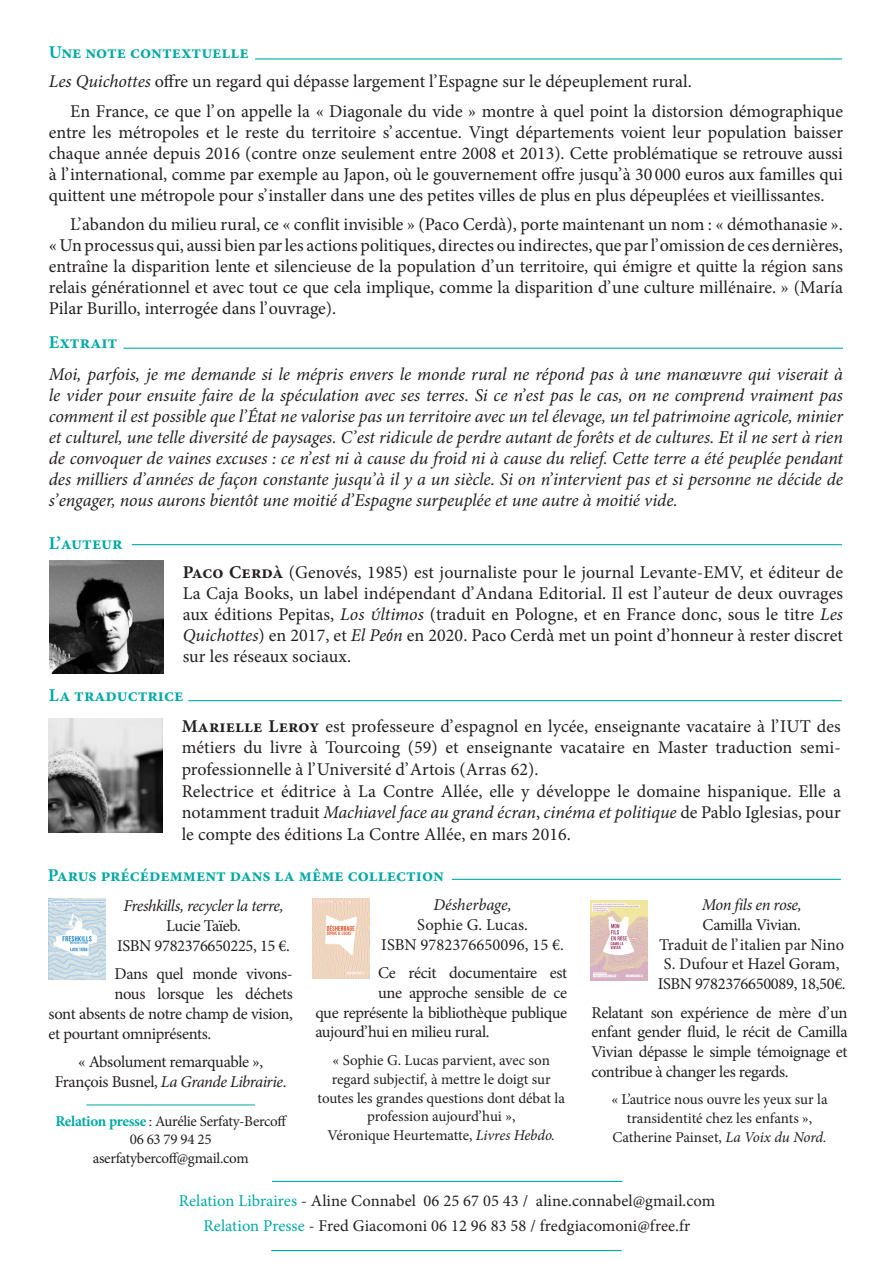
<style>
.page{position:relative;width:893px;height:1263px;background:#fff}
.page>*{position:absolute;margin:0;border:0;box-sizing:border-box;transform-origin:0 0}
.t1{font:18px/21px "Minion Pro";color:#231f20;text-align:justify}
.t2{font:italic 18px/21px "Minion Pro";letter-spacing:-.01em;color:#231f20;text-align:justify}
.t3{font:700 18px "Minion Pro";color:#00a9a5}
.t4{font:16.5px/19.8px "Minion Pro";letter-spacing:-.02em;color:#231f20;text-align:justify}
.t5{font:16.5px "Minion Pro";letter-spacing:.005em;color:#231f20}
.t6{font:16.5px/19.8px "Minion Pro";color:#231f20}
.t7{font:italic 16.5px "Minion Pro";letter-spacing:-.025em;color:#231f20}
.t8{font:italic 16.5px "Minion Pro";color:#231f20}
.t9{font:15px/18.9px "Minion Pro";letter-spacing:-.005em;color:#231f20;text-align:center}
.s1{font-style:italic}
.s2{font-weight:700}
.s3{font-family:"Myriad Pro";font-style:italic;font-stretch:condensed}
.s4{font-weight:700;color:#00a9a5}
.s5{color:#00a9a5}
</style>
<div class="page">
<hr style="left:272px;top:1181px;width:350px;height:1px;background:#00a9a5">
<hr style="left:271px;top:1250px;width:351px;height:1px;background:#00a9a5">
<img style="left:590px;top:900px;width:57px;height:81px">
<img style="left:49px;top:719px;width:113px;height:113px">
<hr style="left:188px;top:700px;width:654px;height:1px;background:#00afac">
<hr style="left:132px;top:544px;width:710px;height:1px;background:#00afac">
<img style="left:50px;top:560px;width:113px;height:114px">
<hr style="left:452px;top:879px;width:389px;height:1px;background:#00afac">
<hr style="left:123px;top:348px;width:720px;height:1px;background:#00afac">
<img style="left:312px;top:899px;width:58px;height:80px">
<img style="left:49px;top:899px;width:57px;height:81px">
<hr style="left:255px;top:58px;width:587px;height:2px;background:#00afac">
<hr style="left:86px;top:1104px;width:169px;height:1px;background:#00a9a5">
<p class="t3" style="left:49px;top:39px;width:201px">Une note contextuelle</p>
<p class="t1" style="left:49px;top:71px;width:644px"><span class="s1">Les Quichottes</span> offre un regard qui dépasse largement l’Espagne sur le dépeuplement rural.</p>
<p class="t1" style="left:49px;top:101px;width:796px;text-indent:21px">En France, ce que l’ on appelle la « Diagonale du vide » montre à quel point la distorsion démographique entre les métropoles et le reste du territoire s’ accentue. Vingt départements voient leur population baisser chaque année depuis 2016 (contre onze seulement entre 2008 et 2013). Cette problématique se retrouve aussi à l’international, comme par exemple au Japon, où le gouvernement offre jusqu’à 30 000 euros aux familles qui quittent une métropole pour s’installer dans une des petites villes de plus en plus dépeuplées et vieillissantes.</p>
<p class="t1" style="left:49px;top:214px;width:796px;text-indent:21px">L’abandon du milieu rural, ce « conflit invisible » (Paco Cerdà), porte maintenant un nom : « démothanasie ». « Un processus qui, aussi bien par les actions politiques, directes ou indirectes, que par l’omission de ces dernières, entraîne la disparition lente et silencieuse de la population d’un territoire, qui émigre et quitte la région sans relais générationnel et avec tout ce que cela implique, comme la disparition d’une culture millénaire. » (María Pilar Burillo, interrogée dans l’ouvrage).</p>
<p class="t3" style="left:49px;top:329px;width:70px">Extrait</p>
<p class="t2" style="left:49px;top:364px;width:796px">Moi, parfois, je me demande si le mépris envers le monde rural ne répond pas à une manœuvre qui viserait à le vider pour ensuite faire de la spéculation avec ses terres. Si ce n’est pas le cas, on ne comprend vraiment pas comment il est possible que l’État ne valorise pas un territoire avec un tel élevage, un tel patrimoine agricole, minier et culturel, une telle diversité de paysages. C’est ridicule de perdre autant de forêts et de cultures. Et il ne sert à rien de convoquer de vaines excuses : ce n’est ni à cause du froid ni à cause du relief. Cette terre a été peuplée pendant des milliers d’années de façon constante jusqu’à il y a un siècle. Si on n’intervient pas et si personne ne décide de s’engager, nous aurons bientôt une moitié d’Espagne surpeuplée et une autre à moitié vide.</p>
<p class="t3" style="left:49px;top:530px;width:75px">L’auteur</p>
<p class="t1" style="left:183px;top:561px;width:662px"><span class="s2">Paco Cerdà</span> (Genovés, 1985) est journaliste pour le journal Levante-EMV, et éditeur de La Caja Books, un label indépendant d’Andana Editorial. Il est l’auteur de deux ouvrages aux éditions Pepitas, <span class="s1">Los Últimos</span> (traduit en Pologne, et en France donc, sous le titre <span class="s1">Les Quichottes</span>) en 2017, et <span class="s1">El Pe</span><span class="s3">ó</span><span class="s1">n</span> en 2020. Paco Cerdà met un point d’honneur à rester discret sur les réseaux sociaux.</p>
<p class="t3" style="left:49px;top:683px;width:136px">La traductrice</p>
<p class="t1" style="left:182px;top:715px;width:661px;line-height:21.6px"><span class="s2">Marielle Leroy</span> est professeure d’espagnol en lycée, enseignante vacataire à l’IUT des métiers du livre à Tourcoing (59) et enseignante vacataire en Master traduction semi&shy;professionnelle à l’Université d’Artois (Arras 62).</p>
<p class="t1" style="left:182px;top:780px;width:661px;line-height:21.6px">Relectrice et éditrice à La Contre Allée, elle y développe le domaine hispanique. Elle a notamment traduit <span class="s1">Machiavel face au grand écran</span>, <span class="s1">cinéma et politique</span> de Pablo Iglesias, pour le compte des éditions La Contre Allée, en mars 2016.</p>
<p class="t3" style="left:48px;top:863px;width:398px">Parus précédemment dans la même collection</p>
<p class="t7" style="left:124px;top:895px;width:162px">Freshkills, recycler la terre,</p>
<p class="t4" style="left:166px;top:916px;width:76px">Lucie Taïeb.</p>
<p class="t4" style="left:117px;top:936px;width:174px">ISBN 9782376650225, 15 €.</p>
<p class="t4" style="left:114px;top:964px;width:180px">Dans quel monde vivons-</p>
<p class="t4" style="left:114px;top:984px;width:180px">nous lorsque les déchets</p>
<p class="t4" style="left:49px;top:1004px;width:246px">sont absents de notre champ de vision,</p>
<p class="t4" style="left:49px;top:1023px;width:164px">et pourtant omniprésents.</p>
<p class="t4" style="left:55px;top:1052px;width:233px;text-align:center">« Absolument remarquable »,<br>François Busnel, <span class="s1">La Grande Librairie</span>.</p>
<p class="t9" style="left:55px;top:1112px;width:233px;line-height:18.5px"><span class="s4">Relation presse</span> : Aurélie Serfaty-Bercoff<br>06 63 79 94 25 aserfatybercoff@gmail.com</p>
<p class="t8" style="left:433px;top:893px;width:80px">Désherbage,</p>
<p class="t5" style="left:417px;top:913px;width:112px">Sophie G. Lucas.</p>
<p class="t5" style="left:381px;top:933px;width:184px">ISBN 9782376650096, 15 €.</p>
<p class="t4" style="left:378px;top:963px;width:191px">Ce récit documentaire est</p>
<p class="t4" style="left:378px;top:982px;width:191px">une approche sensible de ce</p>
<p class="t4" style="left:315px;top:1002px;width:253px">que représente la bibliothèque publique</p>
<p class="t4" style="left:315px;top:1022px;width:176px">aujourd’ hui en milieu rural.</p>
<p class="t9" style="left:318px;top:1050px;width:249px">« Sophie G. Lucas parvient, avec son regard subjectif, à mettre le doigt sur toutes les grandes questions dont débat la profession aujourd’hui »,<br>Véronique Heurtematte, <span class="s1">Livres Hebdo.</span></p>
<p class="t7" style="left:702px;top:893px;width:101px">Mon fils en rose,</p>
<p class="t4" style="left:703px;top:915px;width:100px">Camilla Vivian.</p>
<p class="t6" style="left:659px;top:934px;width:187px">Traduit de l’ italien par Nino<br>S. Dufour et Hazel Goram,</p>
<p class="t4" style="left:658px;top:974px;width:189px">ISBN 9782376650089, 18,50€.</p>
<p class="t4" style="left:591px;top:1002px;width:258px">Relatant son expérience de mère d’ un enfant gender fluid, le récit de Camilla Vivian dépasse le simple témoignage et contribue à changer les regards.</p>
<p class="t9" style="left:611px;top:1090px;width:218px">« L’autrice nous ouvre les yeux sur la transidentité chez les enfants »,<br>Catherine Painset, <span class="s1">La Voix du Nord.</span></p>
<p class="t5" style="left:179px;top:1189px;width:538px"><span class="s5">Relation Libraires</span> - Aline Connabel 06 25 67 05 43 / aline.connabel@gmail.com</p>
<p class="t5" style="left:204px;top:1215px;width:488px"><span class="s5">Relation Presse</span> - Fred Giacomoni 06 12 96 83 58 / fredgiacomoni@free.fr</p>
</div>
